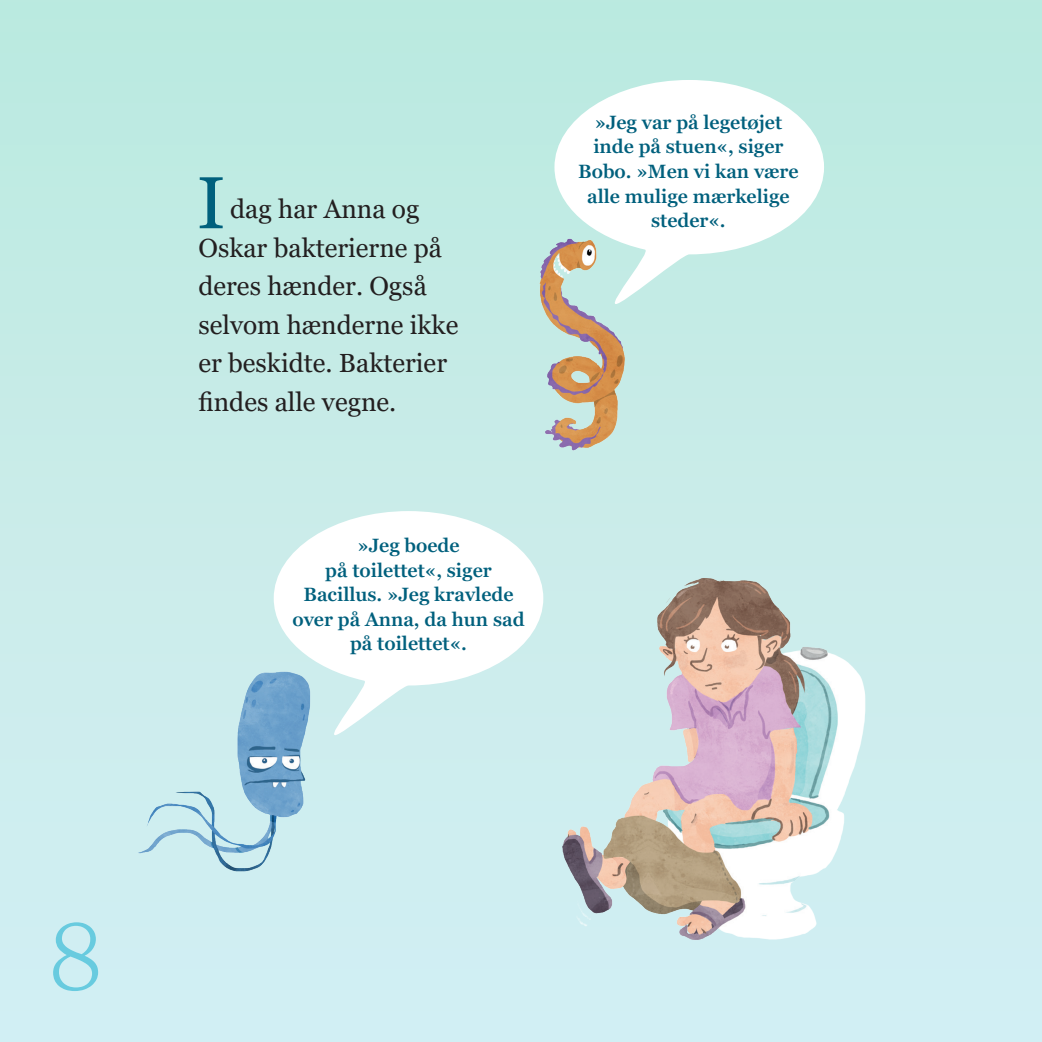
<style>
.page{position:relative;width:1042px;height:1042px;background:#fff}
.page>*{position:absolute;margin:0;border:0;box-sizing:border-box;transform-origin:0 0}
.t1{font:300 94.5px "Georgia Pro";color:#68cbdf}
.t2{font:73.5px "Georgia Pro";color:#00607d}
.t3{font:26.25px/38.5px "Georgia Pro";color:#231f20}
.t4{font:600 19.25px/24.5px "Georgia Pro";color:#00607d;text-align:center}
</style>
<div class="page">
<div style="left:0;top:0;width:1042px;height:1042px;background:linear-gradient(to right,#c7ece9,#c7ece9)"></div>
<img style="left:550px;top:578px;width:328px;height:377px">
<svg style="left:554px;top:80px;width:270px;height:194px"></svg>
<img style="left:539px;top:200px;width:120px;height:251px">
<svg style="left:274px;top:511px;width:269px;height:223px"></svg>
<img style="left:138px;top:618px;width:201px;height:254px">
<h2 class="t2" style="left:197px;top:161px;width:30px">I</h2>
<h3 class="t3" style="left:198px;top:191px;width:261px;text-indent:32px">dag har Anna og<br>Oskar bakterierne på deres hænder. Også selvom hænderne ikke er beskidte. Bakterier findes alle vegne.</h3>
<p class="t4" style="left:292px;top:534px;width:234px">»Jeg boede<br>på toilettet«, siger<br>Bacillus. »Jeg kravlede over på Anna, da hun sad på toilettet«.</p>
<p class="t4" style="left:578px;top:111px;width:222px">»Jeg var på legetøjet inde på stuen«, siger<br>Bobo. »Men vi kan være alle mulige mærkelige</p>
<p class="t4" style="left:651px;top:209px;width:76px">steder«.</p>
<h1 class="t1" style="left:50px;top:903px;width:53px">8</h1>
</div>
